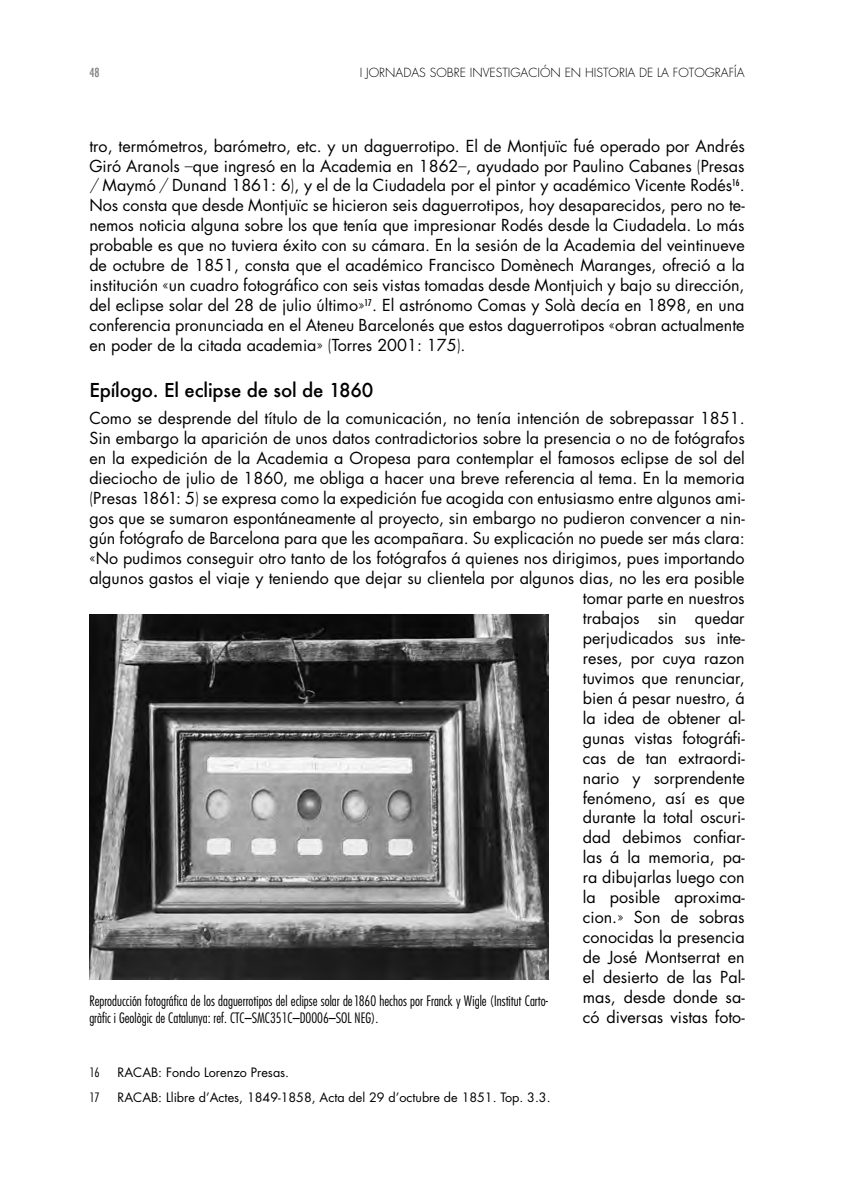
<style>
.page{position:relative;width:844px;height:1191px;background:#fff}
.page>*{position:absolute;margin:0;border:0;box-sizing:border-box;transform-origin:0 0}
.t1{font:500 18.72px "Futura";letter-spacing:-.01em;color:#000}
.t2{font:16.1px/19.9px "Futura";color:#000;text-align:justify}
.t3{font:300 condensed 14px/17px "Futura";color:#000}
.t4{font:12.6px "Futura";color:#000}
.t5{font:300 condensed 12.6px "Futura";color:#000}
.t6{font:300 12.25px "Futura";color:#000}
.t7{font:500 condensed 12.25px "Futura";color:#7e7f81}
.s1{font-weight:300}
</style>
<div class="page">
<img style="left:89px;top:614px;width:459px;height:365px">
<p class="t7" style="left:89px;top:64px;width:12px">48</p>
<p class="t6" style="left:359px;top:64px;width:386px">I JORNADAS SOBRE INVESTIGACIÓN EN HISTORIA DE LA FOTOGRAFÍA</p>
<p class="t2" style="left:89px;top:135px;width:656px">tro, termómetros, barómetro, etc. y un daguerrotipo. El de Montjuïc fué operado por Andrés Giró Aranols <span class="s1">–</span>que ingresó en la Academia en 1862<span class="s1">–</span>, ayudado por Paulino Cabanes <span class="s1">(</span>Presas <span class="s1">/</span> Maymó <span class="s1">/</span> Dunand 1861: 6<span class="s1">)</span>, y el de la Ciudadela por el pintor y académico Vicente Rodés<sup>16</sup>.<br>Nos consta que desde Montjuïc se hicieron seis daguerrotipos, hoy desaparecidos, pero no te&shy;nemos noticia alguna sobre los que tenía que impresionar Rodés desde la Ciudadela. Lo más probable es que no tuviera éxito con su cámara. En la sesión de la Academia del veintinueve de octubre de 1851, consta que el académico Francisco Domènech Maranges, ofreció a la institución <span class="s1">«</span>un cuadro fotográfico con seis vistas tomadas desde Montjuich y bajo su dirección, del eclipse solar del 28 de julio último<span class="s1">»</span><sup>17</sup>. El astrónomo Comas y Solà decía en 1898, en una conferencia pronunciada en el Ateneu Barcelonés que estos daguerrotipos <span class="s1">«</span>obran actualmente en poder de la citada academia<span class="s1">» (</span>Torres 2001: 175<span class="s1">)</span>.</p>
<p class="t1" style="left:89px;top:378px;width:285px">Epílogo. El eclipse de sol de 1860</p>
<p class="t2" style="left:89px;top:408px;width:656px;text-align:right">Como se desprende del título de la comunicación, no tenía intención de sobrepassar 1851.<br>Sin embargo la aparición de unos datos contradictorios sobre la presencia o no de fotógrafos en la expedición de la Academia a Oropesa para contemplar el famosos eclipse de sol del dieciocho de julio de 1860, me obliga a hacer una breve referencia al tema. En la memoria <span class="s1">(</span>Presas 1861: 5<span class="s1">)</span> se expresa como la expedición fue acogida con entusiasmo entre algunos ami&shy;gos que se sumaron espontáneamente al proyecto, sin embargo no pudieron convencer a nin&shy;gún fotógrafo de Barcelona para que les acompañara. Su explicación no puede ser más clara: <span class="s1">«</span>No pudimos conseguir otro tanto de los fotógrafos á quienes nos dirigimos, pues importando algunos gastos el viaje y teniendo que dejar su clientela por algunos dias, no les era posible tomar parte en nuestros<br>trabajos sin quedar<br>perjudicados sus inte-<br>reses, por cuya razon<br>tuvimos que renunciar,<br>bien á pesar nuestro, á<br>la idea de obtener al-<br>gunas vistas fotográfi-<br>cas de tan extraordi-<br>nario y sorprendente<br>fenómeno, así es que<br>durante la total oscuri-<br>dad debimos confiar-<br>las á la memoria, pa-<br>ra dibujarlas luego con<br>la posible aproxima-<br>cion.<span class="s1">»</span> Son de sobras<br>conocidas la presencia<br>de José Montserrat en<br>el desierto de las Pal-<br>mas, desde donde sa-<br>có diversas vistas foto-</p>
<p class="t3" style="left:89px;top:992px;width:460px">Reproducción fotográfica de los daguerrotipos del eclipse solar de 1860 hechos por Franck y Wigle (Institut Carto&shy;gràfic i Geològic de Catalunya: ref. CTC–SMC351C–D0006–SOL NEG).</p>
<p class="t5" style="left:89px;top:1064px;width:12px">16</p>
<p class="t4" style="left:118px;top:1063px;width:173px">RACAB: Fondo Lorenzo Presas.</p>
<p class="t5" style="left:89px;top:1089px;width:12px">17</p>
<p class="t4" style="left:118px;top:1088px;width:434px">RACAB: Llibre d’Actes, 1849-1858, Acta del 29 d’octubre de 1851. Top. 3.3.</p>
</div>
